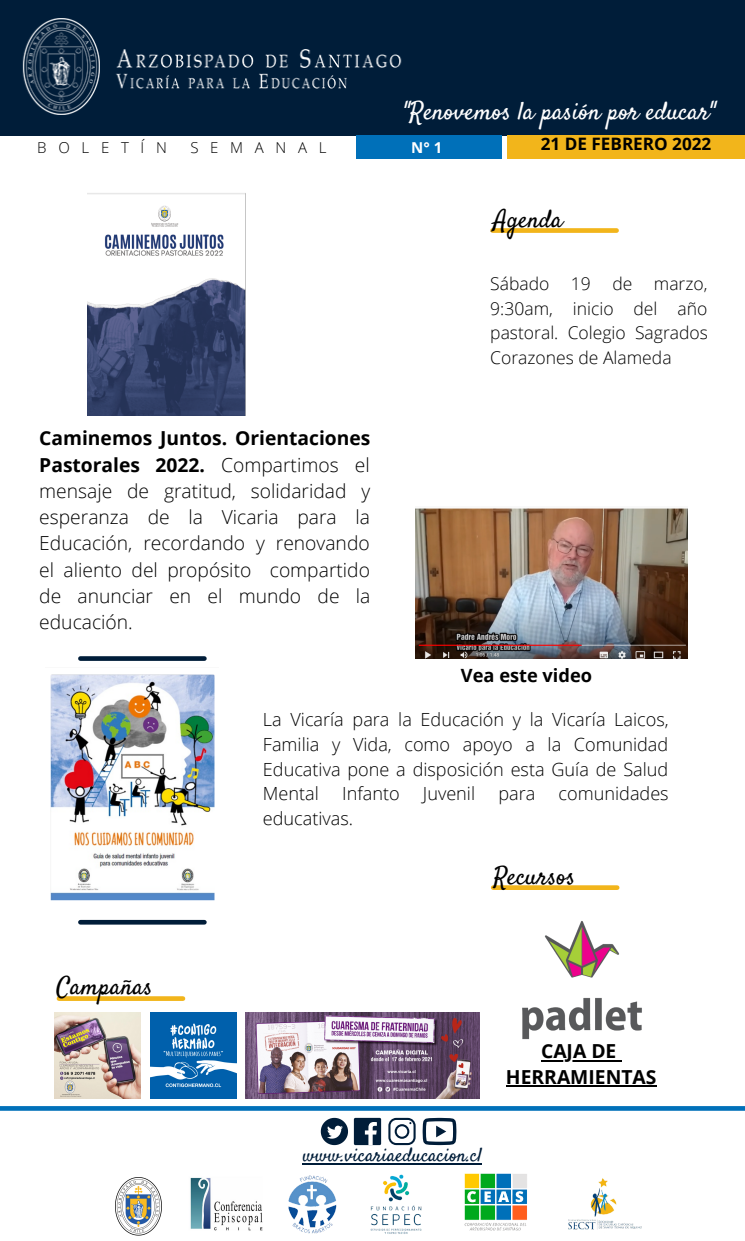
<style>
.page{position:relative;width:745px;height:1241px;background:#fff}
.page>*{position:absolute;margin:0;border:0;box-sizing:border-box;transform-origin:0 0}
.t1{font:25px "Satisfy";color:#fff}
.t2{font:25px "Satisfy";color:#000}
.t3{font:19.5px "Satisfy";color:#001d39}
.t4{font:300 19.25px/26.2px "Open Sans";color:#000;text-align:justify}
.t5{font:700 19.25px "Open Sans";color:#000}
.t6{font:700 18.25px "Open Sans";color:#000}
.t7{font:300 18.12px/24.6px "Open Sans";color:#000;text-align:justify}
.t8{font:300 17.5px/24.4px "Open Sans";color:#000;text-align:justify}
.t9{font:700 17.12px "Open Sans";color:#000}
.t10{font:300 15px "Open Sans";color:#000}
.t11{font:700 15px "Open Sans";color:#fff}
.s1{font-weight:700}
</style>
<div class="page">
<div style="left:0;top:0;width:744px;height:135px;background:#001d39"></div>
<img style="left:464px;top:1173px;width:63px;height:58px">
<img style="left:190px;top:1177px;width:73px;height:54px">
<img style="left:568px;top:1178px;width:74px;height:52px">
<img style="left:288px;top:1175px;width:49px;height:59px">
<img style="left:115px;top:1177px;width:46px;height:59px">
<div style="left:354px;top:1117px;width:27px;height:27px;background:#001d39;border-radius:2px"></div>
<svg style="left:365px;top:1122px;width:12px;height:22px"></svg>
<svg style="left:321px;top:1117px;width:27px;height:27px"></svg>
<svg style="left:388px;top:1117px;width:27px;height:27px"></svg>
<svg style="left:422px;top:1117px;width:34px;height:27px"></svg>
<img style="left:370px;top:1174px;width:52px;height:60px">
<svg style="left:59px;top:996px;width:124px;height:4px"></svg>
<div style="left:80px;top:919px;width:124px;height:5px;background:#001d39"></div>
<svg style="left:0;top:1106px;width:744px;height:4px;background:#0573ba"></svg>
<div style="left:492px;top:228px;width:124px;height:5px;background:#f2b51b"></div>
<img style="left:54px;top:1012px;width:87px;height:86px">
<img style="left:245px;top:1012px;width:234px;height:86px">
<img style="left:150px;top:1012px;width:86px;height:86px">
<svg style="left:493px;top:885px;width:124px;height:4px"></svg>
<img style="left:522px;top:921px;width:120px;height:141px">
<hr style="left:541px;top:1059px;width:75px;height:2px;background:#000">
<hr style="left:506px;top:1085px;width:150px;height:2px;background:#000">
<img style="left:22px;top:18px;width:380px;height:97px">
<div style="left:356px;top:136px;width:145px;height:23px;background:#0070b9"></div>
<div style="left:507px;top:136px;width:237px;height:23px;background:#f2b51b"></div>
<div style="left:80px;top:656px;width:124px;height:5px;background:#001d39"></div>
<img style="left:87px;top:193px;width:159px;height:223px">
<img style="left:415px;top:508px;width:272px;height:150px">
<img style="left:50px;top:674px;width:165px;height:226px">
<hr style="left:303px;top:1162px;width:179px;height:2px;background:#001d39">
<p class="t10" style="left:37px;top:137px;width:131px">B O L E T Í N</p>
<p class="t10" style="left:190px;top:137px;width:138px">S E M A N A L</p>
<p class="t4" style="left:39px;top:424px;width:332px"><span class="s1">Caminemos Juntos. Orientaciones Pastorales 2022.</span> Compartimos el mensaje de gratitud, solidaridad y esperanza de la Vicaria para la Educación, recordando y renovando el aliento del propósito compartido de anunciar en el mundo de la educación.</p>
<p class="t1" style="left:403px;top:95px;width:313px">"Renovemos la pasión por educar"</p>
<p class="t11" style="left:411px;top:137px;width:33px">N° 1</p>
<p class="t9" style="left:540px;top:131px;width:172px">21 DE FEBRERO 2022</p>
<p class="t2" style="left:493px;top:203px;width:71px">Agenda</p>
<p class="t8" style="left:490px;top:271px;width:219px">Sábado 19 de marzo, 9:30am, inicio del año pastoral. Colegio Sagrados Corazones de Alameda</p>
<p class="t6" style="left:461px;top:662px;width:133px">Vea este video</p>
<p class="t7" style="left:263px;top:707px;width:407px">La Vicaría para la Educación y la Vicaría Laicos, Familia y Vida, como apoyo a la Comunidad Educativa pone a disposición esta Guía de Salud Mental</p>
<p class="t7" style="left:342px;top:781px;width:59px">Infanto</p>
<p class="t7" style="left:423px;top:781px;width:54px">Juvenil</p>
<p class="t7" style="left:498px;top:781px;width:38px">para</p>
<p class="t7" style="left:558px;top:781px;width:112px">comunidades</p>
<p class="t7" style="left:263px;top:805px;width:92px">educativas.</p>
<p class="t2" style="left:57px;top:970px;width:97px">Campañas</p>
<p class="t2" style="left:493px;top:860px;width:83px">Recursos</p>
<p class="t3" style="left:303px;top:1142px;width:180px">www.vicariaeducacion.cl</p>
<p class="t5" style="left:541px;top:1037px;width:77px">CAJA DE</p>
<p class="t5" style="left:506px;top:1063px;width:152px">HERRAMIENTAS</p>
</div>
